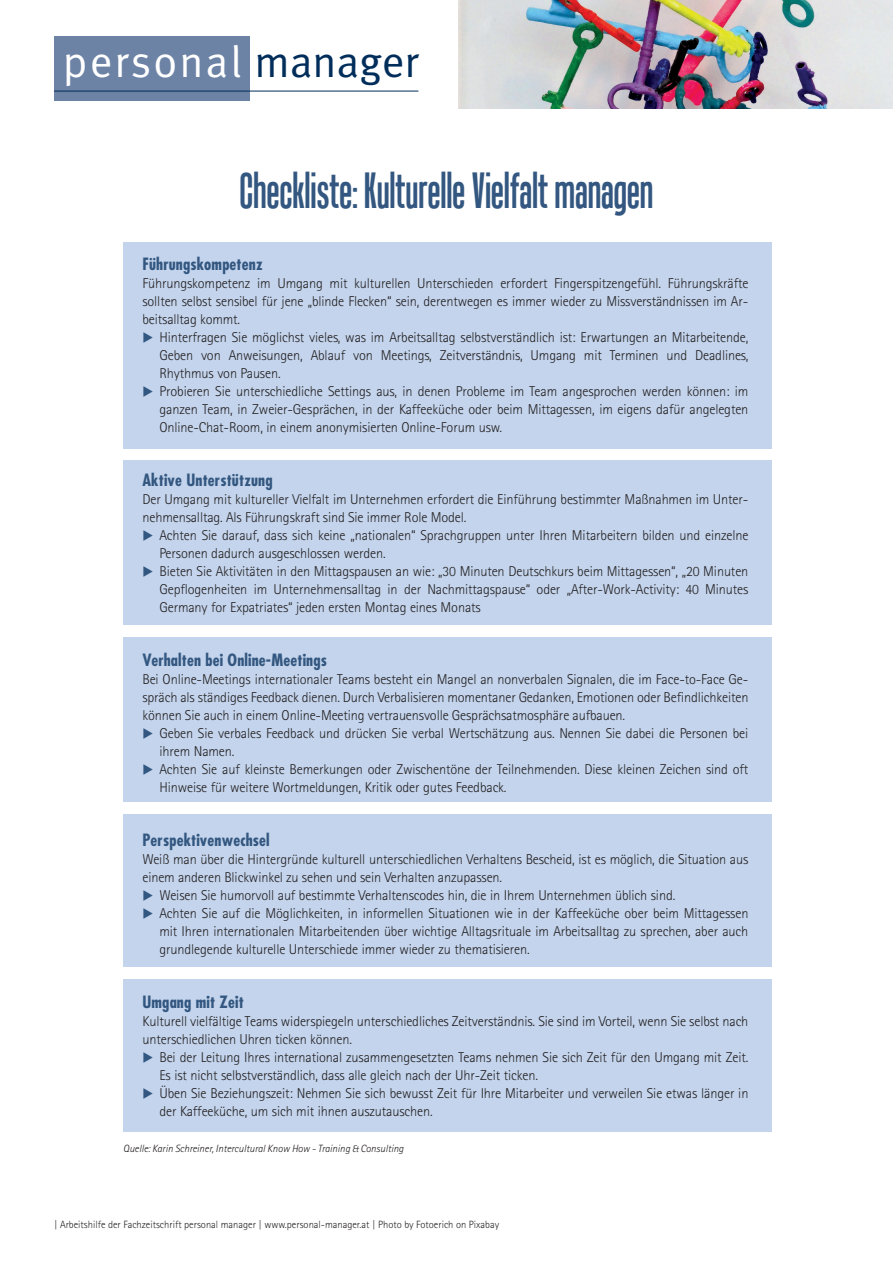
<style>
.page{position:relative;width:893px;height:1263px;background:#fff}
.page>*{position:absolute;margin:0;border:0;box-sizing:border-box;transform-origin:0 0}
.Head_Blau{font:49.5px "Tandelle";letter-spacing:-.005em;color:#335780}
.t1{font:44.25px "Meta Normal";letter-spacing:.04em;color:#fff}
.subhead_blau{font:700 condensed 16.5px "Futura";letter-spacing:.01em;color:#335780}
.Body{font:300 14.25px/18px "Rotis Sans Serif";letter-spacing:-.01em;color:#231f20}
.t2{font:300 10.5px "Rotis Sans Serif";color:#231f20}
.Bildunter{font:italic 300 10.5px "Rotis Sans Serif";color:#231f20}
.s1{color:#002d5a}
</style>
<div class="page">
<div style="left:54px;top:36px;width:196px;height:64px;background:#6d83a6"></div>
<hr style="left:54px;top:91px;width:364px;height:1px;background:#002d5a">
<img style="left:458px;top:0;width:435px;height:108px">
<div style="left:123px;top:242px;width:649px;height:207px;background:#c3d4ec"></div>
<div style="left:123px;top:460px;width:649px;height:165px;background:#c3d4ec"></div>
<div style="left:123px;top:637px;width:649px;height:164px;background:#c3d4ec"></div>
<div style="left:123px;top:814px;width:649px;height:152px;background:#c3d4ec"></div>
<div style="left:123px;top:979px;width:649px;height:152px;background:#c3d4ec"></div>
<p class="t1" style="left:63px;top:36px;width:357px">personal <span class="s1">manager</span></p>
<p class="Head_Blau" style="left:239px;top:162px;width:415px">Checkliste: Kulturelle Vielfalt managen</p>
<p class="subhead_blau" style="left:142px;top:254px;width:122px">Führungskompetenz</p>
<p class="Body" style="left:142px;top:274px;width:607px;text-align:justify">Führungskompetenz im Umgang mit kulturellen Unterschieden erfordert Fingerspitzengefühl. Führungskräfte sollten selbst sensibel für jene „blinde Flecken“ sein, derentwegen es immer wieder zu Missverständnissen im Ar&shy;beitsalltag kommt.</p>
<p class="Body" style="left:159px;top:328px;width:590px;text-align:justify">Hinterfragen Sie möglichst vieles, was im Arbeitsalltag selbstverständlich ist: Erwartungen an Mitarbeitende, Geben von Anweisungen, Ablauf von Meetings, Zeitverständnis, Umgang mit Terminen und Deadlines, Rhythmus von Pausen.</p>
<p class="Body" style="left:159px;top:382px;width:590px;text-align:justify">Probieren Sie unterschiedliche Settings aus, in denen Probleme im Team angesprochen werden können: im ganzen Team, in Zweier-Gesprächen, in der Kaffeeküche oder beim Mittagessen, im eigens dafür angelegten Online-Chat-Room, in einem anonymisierten Online-Forum usw.</p>
<p class="subhead_blau" style="left:142px;top:470px;width:132px">Aktive Unterstützung</p>
<p class="Body" style="left:142px;top:490px;width:607px">Der Umgang mit kultureller Vielfalt im Unternehmen erfordert die Einführung bestimmter Maßnahmen im Unter&shy;nehmensalltag. Als Führungskraft sind Sie immer Role Model.</p>
<p class="Body" style="left:159px;top:526px;width:590px">Achten Sie darauf, dass sich keine „nationalen“ Sprachgruppen unter Ihren Mitarbeitern bilden und einzelne<br>Personen dadurch ausgeschlossen werden.</p>
<p class="Body" style="left:159px;top:562px;width:590px;text-align:justify">Bieten Sie Aktivitäten in den Mittagspausen an wie: „30 Minuten Deutschkurs beim Mittagessen“, „20 Minuten Gepflogenheiten im Unternehmensalltag in der Nachmittagspause“ oder „After-Work-Activity: 40 Minutes Germany for Expatriates“ jeden ersten Montag eines Monats</p>
<p class="subhead_blau" style="left:142px;top:650px;width:186px">Verhalten bei Online-Meetings</p>
<p class="Body" style="left:142px;top:670px;width:607px;text-align:justify">Bei Online-Meetings internationaler Teams besteht ein Mangel an nonverbalen Signalen, die im Face-to-Face Ge&shy;spräch als ständiges Feedback dienen. Durch Verbalisieren momentaner Gedanken, Emotionen oder Befindlichkeiten können Sie auch in einem Online-Meeting vertrauensvolle Gesprächsatmosphäre aufbauen.</p>
<p class="Body" style="left:159px;top:724px;width:590px">Geben Sie verbales Feedback und drücken Sie verbal Wertschätzung aus. Nennen Sie dabei die Personen bei ihrem Namen.</p>
<p class="Body" style="left:159px;top:760px;width:590px">Achten Sie auf kleinste Bemerkungen oder Zwischentöne der Teilnehmenden. Diese kleinen Zeichen sind oft<br>Hinweise für weitere Wortmeldungen, Kritik oder gutes Feedback.</p>
<p class="subhead_blau" style="left:142px;top:830px;width:129px">Perspektivenwechsel</p>
<p class="Body" style="left:142px;top:850px;width:607px">Weiß man über die Hintergründe kulturell unterschiedlichen Verhaltens Bescheid, ist es möglich, die Situation aus einem anderen Blickwinkel zu sehen und sein Verhalten anzupassen.</p>
<p class="Body" style="left:159px;top:886px;width:517px">Weisen Sie humorvoll auf bestimmte Verhaltenscodes hin, die in Ihrem Unternehmen üblich sind.</p>
<p class="Body" style="left:159px;top:904px;width:590px;text-align:justify">Achten Sie auf die Möglichkeiten, in informellen Situationen wie in der Kaffeeküche ober beim Mittagessen mit Ihren internationalen Mitarbeitenden über wichtige Alltagsrituale im Arbeitsalltag zu sprechen, aber auch grundlegende kulturelle Unterschiede immer wieder zu thematisieren.</p>
<p class="subhead_blau" style="left:142px;top:992px;width:103px">Umgang mit Zeit</p>
<p class="Body" style="left:142px;top:1012px;width:607px">Kulturell vielfältige Teams widerspiegeln unterschiedliches Zeitverständnis. Sie sind im Vorteil, wenn Sie selbst nach unterschiedlichen Uhren ticken können.</p>
<p class="Body" style="left:159px;top:1048px;width:590px">Bei der Leitung Ihres international zusammengesetzten Teams nehmen Sie sich Zeit für den Umgang mit Zeit.<br>Es ist nicht selbstverständlich, dass alle gleich nach der Uhr-Zeit ticken.</p>
<p class="Body" style="left:159px;top:1084px;width:590px">Üben Sie Beziehungszeit: Nehmen Sie sich bewusst Zeit für Ihre Mitarbeiter und verweilen Sie etwas länger in der Kaffeeküche, um sich mit ihnen auszutauschen.</p>
<p class="Bildunter" style="left:123px;top:1142px;width:282px">Quelle: Karin Schreiner, Intercultural Know How - Training &amp; Consulting</p>
<p class="t2" style="left:54px;top:1218px;width:447px">| Arbeitshilfe der Fachzeitschrift personal manager | www.personal-manager.at | Photo by Fotoerich on Pixabay</p>
</div>
